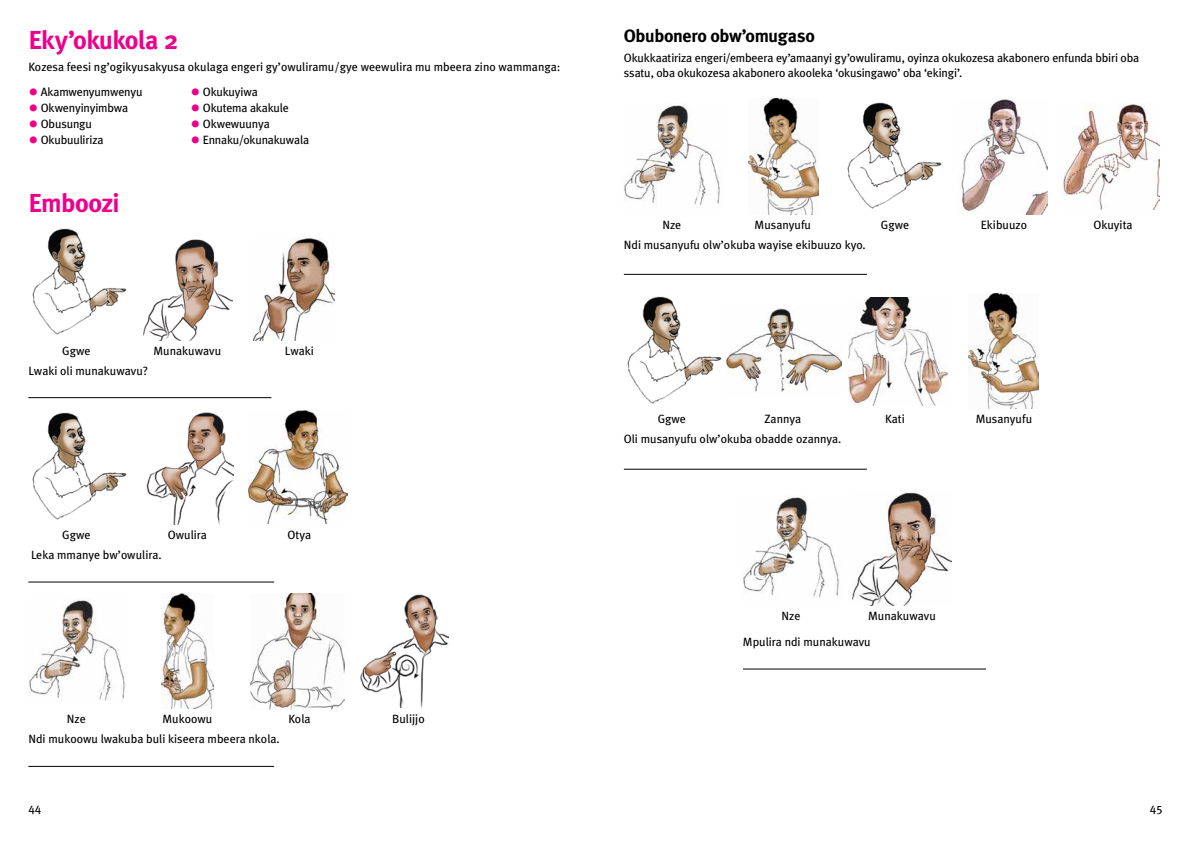
<style>
.page{position:relative;width:1191px;height:842px;background:#fff}
.page>*{position:absolute;margin:0;border:0;box-sizing:border-box;transform-origin:0 0}
.t1{font:700 26px "Meta Plus";letter-spacing:-.025em;color:#ec008c}
.t2{font:700 18px "Meta Plus";letter-spacing:-.02em;color:#000}
.t3{font:12px/25.7px "Meta Plus";color:#000}
.s1{font-size:20px;color:#ec008c}
</style>
<div class="page">
<img style="left:32px;top:228px;width:95px;height:107px">
<img style="left:32px;top:412px;width:95px;height:108px">
<img style="left:29px;top:600px;width:97px;height:101px">
<img style="left:624px;top:105px;width:97px;height:101px">
<img style="left:627px;top:296px;width:95px;height:108px">
<img style="left:743px;top:497px;width:97px;height:101px">
<img style="left:146px;top:412px;width:88px;height:112px">
<img style="left:162px;top:593px;width:52px;height:116px">
<img style="left:748px;top:99px;width:70px;height:115px">
<img style="left:725px;top:308px;width:116px;height:84px">
<img style="left:853px;top:492px;width:98px;height:113px">
<img style="left:253px;top:237px;width:81px;height:103px">
<img style="left:248px;top:410px;width:99px;height:114px">
<img style="left:250px;top:593px;width:95px;height:116px">
<img style="left:847px;top:102px;width:95px;height:107px">
<img style="left:848px;top:297px;width:99px;height:108px">
<img style="left:360px;top:595px;width:89px;height:112px">
<img style="left:961px;top:99px;width:86px;height:115px">
<img style="left:968px;top:293px;width:70px;height:116px">
<img style="left:1061px;top:103px;width:98px;height:106px">
<hr style="left:28px;top:397px;width:243px;height:1px;background:#000">
<hr style="left:28px;top:582px;width:246px;height:1px;background:#000">
<hr style="left:28px;top:766px;width:246px;height:1px;background:#000">
<hr style="left:624px;top:274px;width:243px;height:1px;background:#000">
<hr style="left:624px;top:469px;width:243px;height:1px;background:#000">
<hr style="left:743px;top:669px;width:243px;height:1px;background:#000">
<img style="left:143px;top:239px;width:89px;height:101px">
<h1 class="t1" style="left:28px;top:24px;width:151px">Eky’okukola 2</h1>
<p class="t3" style="left:28px;top:54px;width:533px">Kozesa feesi ng’ogikyusakyusa okulaga engeri gy’owuliramu/gye weewulira mu mbeera zino wammanga:</p>
<p class="t3" style="left:28px;top:79px;width:116px"><span class="s1">•</span> Akamwenyumwenyu</p>
<p class="t3" style="left:190px;top:79px;width:69px"><span class="s1">•</span> Okukuyiwa</p>
<p class="t3" style="left:28px;top:95px;width:101px"><span class="s1">•</span> Okwenyinyimbwa</p>
<p class="t3" style="left:190px;top:95px;width:100px"><span class="s1">•</span> Okutema akakule</p>
<p class="t3" style="left:28px;top:111px;width:65px"><span class="s1">•</span> Obusungu</p>
<p class="t3" style="left:190px;top:111px;width:81px"><span class="s1">•</span> Okwewuunya</p>
<p class="t3" style="left:28px;top:127px;width:77px"><span class="s1">•</span> Okubuuliriza</p>
<p class="t3" style="left:190px;top:127px;width:120px"><span class="s1">•</span> Ennaku/okunakuwala</p>
<h1 class="t1" style="left:28px;top:187px;width:93px">Emboozi</h1>
<p class="t3" style="left:62px;top:338px;width:30px">Ggwe</p>
<p class="t3" style="left:154px;top:338px;width:69px">Munakuwavu</p>
<p class="t3" style="left:285px;top:338px;width:31px">Lwaki</p>
<p class="t3" style="left:28px;top:358px;width:121px">Lwaki oli munakuwavu?</p>
<p class="t3" style="left:62px;top:522px;width:30px">Ggwe</p>
<p class="t3" style="left:168px;top:522px;width:41px">Owulira</p>
<p class="t3" style="left:288px;top:522px;width:25px">Otya</p>
<p class="t3" style="left:31px;top:542px;width:132px">Leka mmanye bw’owulira.</p>
<p class="t3" style="left:67px;top:706px;width:20px">Nze</p>
<p class="t3" style="left:162px;top:706px;width:51px">Mukoowu</p>
<p class="t3" style="left:288px;top:706px;width:24px">Kola</p>
<p class="t3" style="left:392px;top:706px;width:34px">Bulijjo</p>
<p class="t3" style="left:28px;top:726px;width:253px">Ndi mukoowu lwakuba buli kiseera mbeera nkola.</p>
<h2 class="t2" style="left:624px;top:26px;width:192px">Obubonero obw’omugaso</h2>
<p class="t3" style="left:624px;top:51px;width:517px;line-height:14.4px">Okukkaatiriza engeri/embeera ey’amaanyi gy’owuliramu, oyinza okukozesa akabonero enfunda bbiri oba ssatu, oba okukozesa akabonero akooleka ‘okusingawo’ oba ‘ekingi’.</p>
<p class="t3" style="left:662px;top:211px;width:20px">Nze</p>
<p class="t3" style="left:754px;top:211px;width:58px">Musanyufu</p>
<p class="t3" style="left:880px;top:211px;width:30px">Ggwe</p>
<p class="t3" style="left:980px;top:211px;width:48px">Ekibuuzo</p>
<p class="t3" style="left:1093px;top:211px;width:41px">Okuyita</p>
<p class="t3" style="left:624px;top:231px;width:243px">Ndi musanyufu olw’okuba wayise ekibuuzo kyo.</p>
<p class="t3" style="left:657px;top:406px;width:30px">Ggwe</p>
<p class="t3" style="left:764px;top:406px;width:38px">Zannya</p>
<p class="t3" style="left:885px;top:406px;width:21px">Kati</p>
<p class="t3" style="left:975px;top:406px;width:58px">Musanyufu</p>
<p class="t3" style="left:624px;top:426px;width:219px">Oli musanyufu olw’okuba obadde ozannya.</p>
<p class="t3" style="left:743px;top:603px;width:194px;text-indent:125px">Munakuwavu<br>Mpulira ndi munakuwavu</p>
<p class="t3" style="left:781px;top:603px;width:20px">Nze</p>
<p class="t3" style="left:28px;top:795px;width:14px">44</p>
<p class="t3" style="left:1149px;top:795px;width:14px">45</p>
</div>
